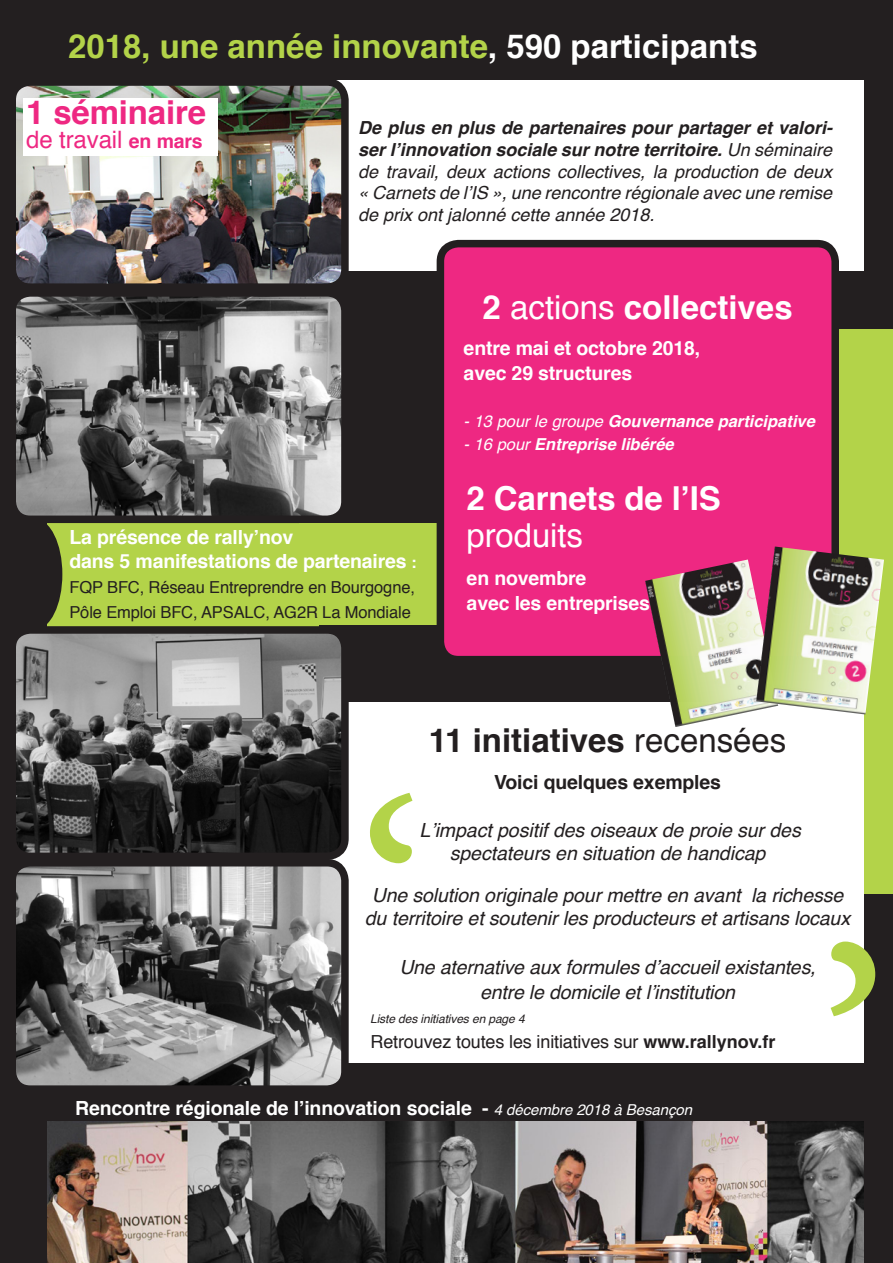
<style>
.page{position:relative;width:893px;height:1263px;background:#fff}
.page>*{position:absolute;margin:0;border:0;box-sizing:border-box;transform-origin:0 0}
.t1{font:700 33px "Helvetica";color:#b3d349}
.t2{font:700 33px "Helvetica";color:#fff}
.t3{font:700 33px "Helvetica";color:#231f20}
.t4{font:700 33px "Helvetica";letter-spacing:-.005em;color:#ee2882}
.t5{font:33px "Helvetica";letter-spacing:-.005em;color:#fff}
.t6{font:24px "Helvetica";letter-spacing:-.005em;color:#ee2882}
.t7{font:italic 19.5px "Helvetica";letter-spacing:-.005em;color:#231f20}
.t8{font:700 19.5px/24.8px "Helvetica";letter-spacing:-.01em;color:#fff}
.t9{font:700 19.5px "Helvetica";letter-spacing:-.01em;color:#231f20}
.t10{font:italic 18px/21.6px "Helvetica";color:#231f20;text-align:justify}
.t11{font:18px "Helvetica";letter-spacing:-.01em;color:#231f20}
.t12{font:16.5px "Helvetica";letter-spacing:-.01em;color:#231f20}
.t13{font:italic 700 16.5px "Helvetica";color:#fff}
.t14{font:italic 12px "Helvetica";letter-spacing:-.01em;color:#231f20}
.s1{color:#fff}
.s2{font-weight:700;font-size:19.5px}
.s3{font-weight:700}
.s4{font-size:16.5px}
.s5{font-weight:400}
.s6{font-weight:400;font-style:italic;font-size:15px}
</style>
<div class="page">
<div style="left:9px;top:1063px;width:858px;height:72px;background:#231f20"></div>
<img style="left:47px;top:1121px;width:817px;height:142px">
<div style="left:0;top:286px;width:874px;height:416px;background:#b3d349"></div>
<div style="left:0;top:67px;width:47px;height:1196px;background:#231f20"></div>
<div style="left:319px;top:271px;width:554px;height:431px;background:#231f20"></div>
<div style="left:864px;top:69px;width:29px;height:1194px;background:#231f20"></div>
<div style="left:0;top:0;width:893px;height:80px;background:#231f20"></div>
<img style="left:18px;top:298px;width:322px;height:216px">
<div style="left:9px;top:289px;width:340px;height:234px;border:8px solid #231f20;border-radius:18px"></div>
<img style="left:18px;top:635px;width:322px;height:216px">
<div style="left:9px;top:626px;width:340px;height:234px;border:8px solid #231f20;border-radius:18px"></div>
<img style="left:18px;top:87px;width:322px;height:195px">
<div style="left:9px;top:78px;width:340px;height:213px;border:8px solid #231f20;border-radius:18px"></div>
<img style="left:18px;top:868px;width:322px;height:216px">
<div style="left:9px;top:859px;width:340px;height:234px;border:8px solid #231f20;border-radius:18px"></div>
<div style="left:299px;top:523px;width:566px;height:102px;background:#b3d349"></div>
<svg style="left:370px;top:793px;width:42px;height:70px"></svg>
<svg style="left:831px;top:941px;width:44px;height:75px"></svg>
<div style="left:23px;top:98px;width:195px;height:58px;background:#fff"></div>
<div style="left:833px;top:329px;width:60px;height:373px;background:#b3d349"></div>
<div style="left:440px;top:244px;width:395px;height:416px;background:#ee2882;border-radius:18px"></div>
<div style="left:437px;top:240px;width:402px;height:423px;border:8px solid #231f20;border-radius:18px"></div>
<div style="left:864px;top:702px;width:29px;height:191px;background:#b3d349"></div>
<div style="left:9px;top:519px;width:53px;height:110px;background:#231f20;border-radius:50%"></div>
<img style="left:645px;top:559px;width:111px;height:168px">
<img style="left:756px;top:546px;width:128px;height:168px">
<p class="t1" style="left:68px;top:20px;width:691px">2018, une année innovante<span class="s1">, 590 participants</span></p>
<p class="t4" style="left:26px;top:86px;width:181px">1 séminaire</p>
<p class="t6" style="left:26px;top:121px;width:178px">de travail <span class="s2">en mars</span></p>
<p class="t10" style="left:358px;top:118px;width:476px"><span class="s3">De plus en plus de partenaires pour partager et valori&shy;ser l’innovation sociale sur notre territoire.</span> Un séminaire de travail, deux actions collectives, la production de deux « Carnets de l’IS », une rencontre régionale avec une remise de prix ont jalonné cette année 2018.</p>
<p class="t8" style="left:69px;top:525px;width:226px">La présence de rally’nov</p>
<p class="t8" style="left:69px;top:549px;width:349px">dans 5 manifestations de partenaires <span class="s4">:</span></p>
<p class="t12" style="left:69px;top:575px;width:347px">FQP BFC, Réseau Entreprendre en Bourgogne,</p>
<p class="t12" style="left:69px;top:599px;width:343px">Pôle Emploi BFC, APSALC, AG2R La Mondiale</p>
<p class="t2" style="left:483px;top:280px;width:312px">2 <span class="s5">actions</span> collectives</p>
<p class="t8" style="left:464px;top:336px;width:238px">entre mai et octobre 2018,</p>
<p class="t8" style="left:464px;top:361px;width:170px">avec 29 structures</p>
<p class="t13" style="left:464px;top:408px;width:353px"><span class="s5">- 13 pour le groupe</span> Gouvernance participative</p>
<p class="t13" style="left:464px;top:430px;width:212px"><span class="s5">- 16 pour</span> Entreprise libérée</p>
<p class="t2" style="left:467px;top:472px;width:256px">2 Carnets de l’IS</p>
<p class="t5" style="left:467px;top:510px;width:118px">produits</p>
<p class="t8" style="left:467px;top:566px;width:185px">en novembre<br>avec les entreprises</p>
<p class="t3" style="left:429px;top:714px;width:359px">11 initiatives <span class="s5">recensées</span></p>
<p class="t9" style="left:494px;top:766px;width:229px">Voici quelques exemples</p>
<p class="t7" style="left:420px;top:815px;width:383px">L’impact positif des oiseaux de proie sur des</p>
<p class="t7" style="left:450px;top:838px;width:317px">spectateurs en situation de handicap</p>
<p class="t7" style="left:372px;top:879px;width:473px">Une solution originale pour mettre en avant la richesse</p>
<p class="t7" style="left:365px;top:903px;width:487px">du territoire et soutenir les producteurs et artisans locaux</p>
<p class="t7" style="left:399px;top:951px;width:418px">Une aternative aux formules d’accueil existantes,</p>
<p class="t7" style="left:480px;top:976px;width:256px">entre le domicile et l’institution</p>
<p class="t14" style="left:370px;top:1010px;width:156px">Liste des initiatives en page 4</p>
<p class="t11" style="left:371px;top:1028px;width:406px">Retrouvez toutes les initiatives sur <span class="s3">www.rallynov.fr</span></p>
<p class="t8" style="left:75px;top:1096px;width:618px">Rencontre régionale de l’innovation sociale - <span class="s6">4 décembre 2018 à Besançon</span></p>
</div>
